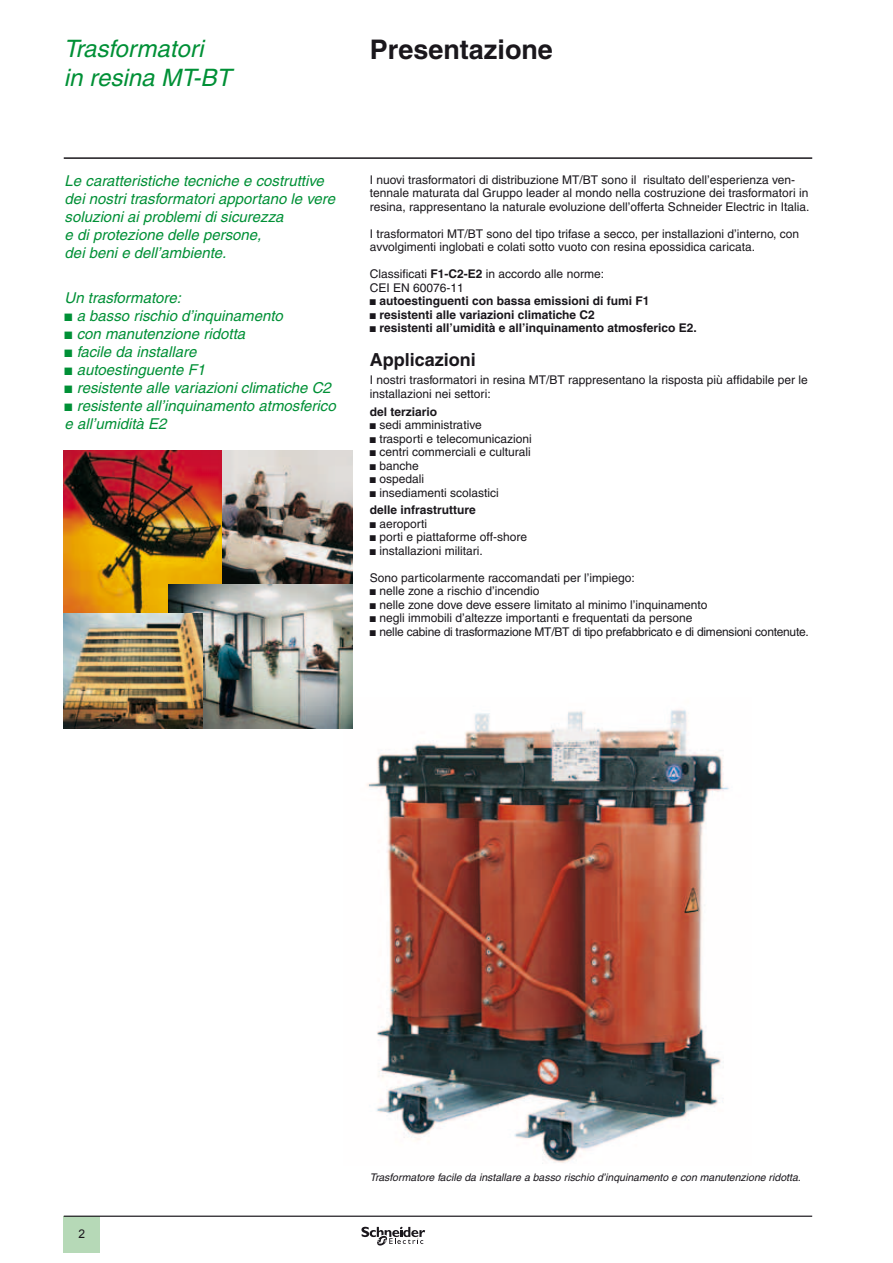
<style>
.page{position:relative;width:893px;height:1263px;background:#fff}
.page>*{position:absolute;margin:0;border:0;box-sizing:border-box;transform-origin:0 0}
.t1{font:700 27px "Helvetica";color:#1a171c}
.t2{font:italic 24px/28.8px "Helvetica";color:#009036}
.t3{font:700 18px "Helvetica";color:#1a171c}
.t4{font:italic 15px/18px "Helvetica";color:#009036}
.t5{font:12px/13.5px "Helvetica";color:#1a171c}
.t6{font:700 12px/13.5px "Helvetica";color:#1a171c}
.t7{font:12px "Arial";color:#1a171c}
.t8{font:italic 10.5px "Helvetica";color:#1a171c}
.s1{font-family:"Graph Sch";font-style:normal;font-size:13.5px}
.s2{font-weight:400}
.s3{font-family:"Graph Sch";font-weight:400;font-size:10.5px}
.s4{font-weight:700}
.s5{font-family:"Graph Sch";font-size:10.5px}
</style>
<div class="page">
<hr style="left:64px;top:157px;width:748px;height:2px;background:#1a171c">
<div style="left:63px;top:1217px;width:37px;height:36px;background:#b6d9b7"></div>
<hr style="left:64px;top:1215px;width:748px;height:2px;background:#1a171c">
<svg style="left:361px;top:1226px;width:64px;height:20px"></svg>
<img style="left:343px;top:710px;width:386px;height:454px">
<img style="left:221px;top:451px;width:132px;height:134px">
<img style="left:64px;top:451px;width:157px;height:163px">
<img style="left:169px;top:585px;width:184px;height:143px">
<img style="left:64px;top:614px;width:139px;height:114px">
<h2 class="t2" style="left:64px;top:34px;width:169px">Trasformatori<br>in resina MT-BT</h2>
<h1 class="t1" style="left:370px;top:33px;width:185px">Presentazione</h1>
<p class="t4" style="left:65px;top:172px;width:272px">Le caratteristiche tecniche e costruttive dei nostri trasformatori apportano le vere soluzioni ai problemi di sicurezza<br>e di protezione delle persone,<br>dei beni e dell’ambiente.</p>
<p class="t4" style="left:65px;top:288px;width:273px">Un trasformatore:<br><span class="s1">b</span> a basso rischio d’inquinamento<br><span class="s1">b</span> con manutenzione ridotta<br><span class="s1">b</span> facile da installare<br><span class="s1">b</span> autoestinguente F1<br><span class="s1">b</span> resistente alle variazioni climatiche C2 <span class="s1">b</span> resistente all’inquinamento atmosferico e all’umidità E2</p>
<p class="t5" style="left:370px;top:173px;width:441px">I nuovi trasformatori di distribuzione MT/BT sono il risultato dell’esperienza ven&shy;tennale maturata dal Gruppo leader al mondo nella costruzione dei trasformatori in resina, rappresentano la naturale evoluzione dell’offerta Schneider Electric in Italia.</p>
<p class="t5" style="left:370px;top:227px;width:431px">I trasformatori MT/BT sono del tipo trifase a secco, per installazioni d’interno, con avvolgimenti inglobati e colati sotto vuoto con resina epossidica caricata.</p>
<p class="t6" style="left:370px;top:267px;width:328px"><span class="s2">Classificati</span> F1-C2-E2 <span class="s2">in accordo alle norme:<br>CEI EN 60076-11<br></span><span class="s3">b</span> autoestinguenti con bassa emissioni di fumi F1<br><span class="s3">b</span> resistenti alle variazioni climatiche C2<br><span class="s3">b</span> resistenti all’umidità e all’inquinamento atmosferico E2.</p>
<h3 class="t3" style="left:370px;top:349px;width:108px">Applicazioni</h3>
<p class="t5" style="left:370px;top:373px;width:439px">I nostri trasformatori in resina MT/BT rappresentano la risposta più affidabile per le installazioni nei settori:</p>
<p class="t5" style="left:370px;top:405px;width:163px"><span class="s4">del terziario<br></span><span class="s5">b</span> sedi amministrative<br><span class="s5">b</span> trasporti e telecomunicazioni <span class="s5">b</span> centri commerciali e culturali <span class="s5">b</span> banche<br><span class="s5">b</span> ospedali<br><span class="s5">b</span> insediamenti scolastici</p>
<p class="t5" style="left:370px;top:503px;width:159px"><span class="s4">delle infrastrutture<br></span><span class="s5">b</span> aeroporti<br><span class="s5">b</span> porti e piattaforme off-shore <span class="s5">b</span> installazioni militari.</p>
<p class="t5" style="left:370px;top:571px;width:440px">Sono particolarmente raccomandati per l’impiego:<br><span class="s5">b</span> nelle zone a rischio d’incendio<br><span class="s5">b</span> nelle zone dove deve essere limitato al minimo l’inquinamento<br><span class="s5">b</span> negli immobili d’altezze importanti e frequentati da persone<br><span class="s5">b</span> nelle cabine di trasformazione MT/BT di tipo prefabbricato e di dimensioni contenute.</p>
<p class="t7" style="left:79px;top:1225px;width:8px">2</p>
<p class="t8" style="left:370px;top:1172px;width:432px">Trasformatore facile da installare a basso rischio d’inquinamento e con manutenzione ridotta.</p>
</div>
